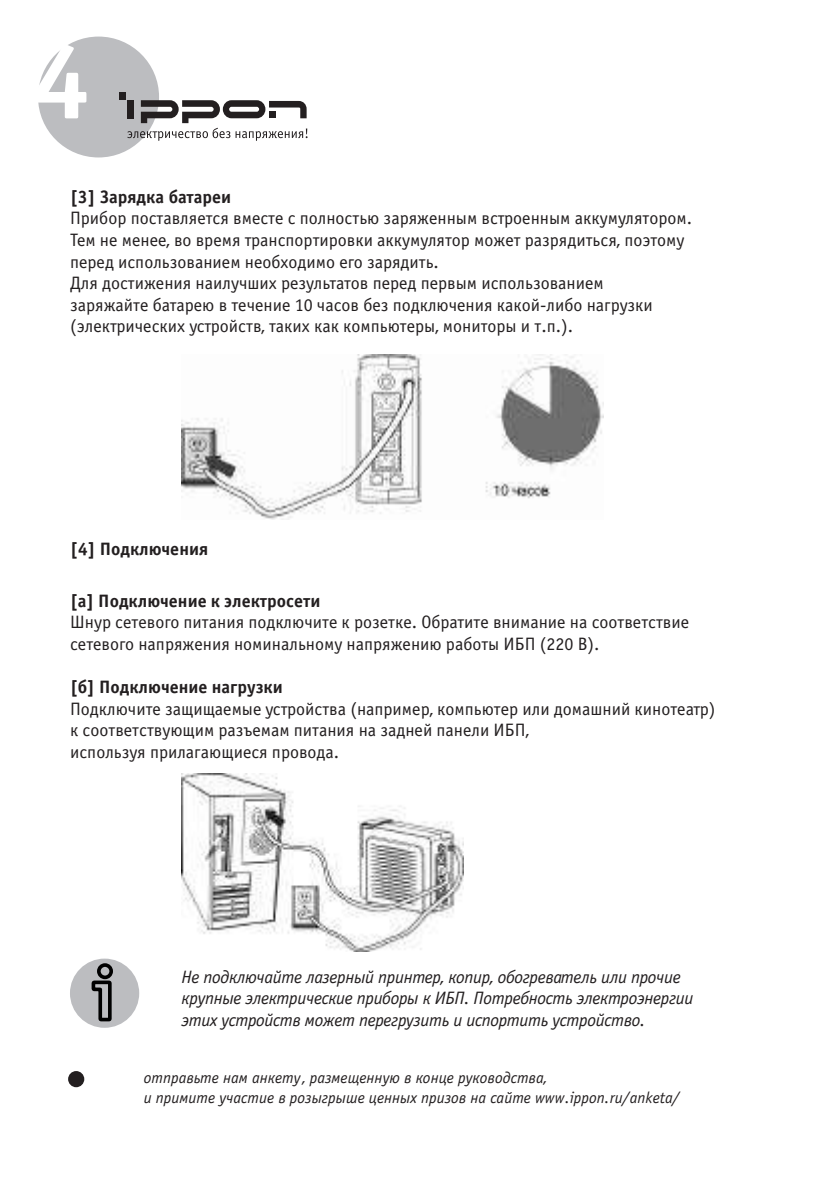
<style>
.page{position:relative;width:840px;height:1191px;background:#fff}
.page>*{position:absolute;margin:0;border:0;box-sizing:border-box;transform-origin:0 0}
.t1{font:700 106px "Officina Sans C";color:#fff}
.t2{font:18px/21.6px "Officina Sans C";color:#231f20}
.t3{font:italic 18px/21.6px "Officina Sans C";letter-spacing:-.02em;color:#231f20}
.t4{font:700 18px "Officina Sans C";color:#231f20}
.t5{font:italic 16px/20px "Officina Sans C";color:#231f20}
</style>
<div class="page">
<div style="left:68px;top:1071px;width:16px;height:16px;background:#231f20;border-radius:50%"></div>
<img style="left:181px;top:354px;width:422px;height:166px">
<img style="left:181px;top:773px;width:282px;height:178px">
<div style="left:70px;top:958px;width:69px;height:69px;background:#bcbdc0;border-radius:50%"></div>
<svg style="left:90px;top:961px;width:23px;height:61px"></svg>
<div style="left:38px;top:37px;width:121px;height:120px;background:#bcbdc0;border-radius:50%"></div>
<div style="left:119px;top:93px;width:6px;height:7px;background:#231f20"></div>
<svg style="left:127px;top:100px;width:180px;height:41px"></svg>
<h1 class="t1" style="left:31px;top:18px;width:60px">4</h1>
<p class="t4" style="left:70px;top:186px;width:162px">[3] Зарядка батареи</p>
<p class="t2" style="left:70px;top:207px;width:623px">Прибор поставляется вместе с полностью заряженным встроенным аккумулятором.<br>Тем не менее, во время транспортировки аккумулятор может разрядиться, поэтому перед использованием необходимо его зарядить.<br>Для достижения наилучших результатов перед первым использованием<br>заряжайте батарею в течение 10 часов без подключения какой-либо нагрузки (электрических устройств, таких как компьютеры, мониторы и т.п.).</p>
<p class="t4" style="left:70px;top:538px;width:139px">[4] Подключения</p>
<p class="t4" style="left:70px;top:590px;width:252px">[a] Подключение к электросети</p>
<p class="t2" style="left:70px;top:611px;width:620px">Шнур сетевого питания подключите к розетке. Обратите внимание на соответствие сетевого напряжения номинальному напряжению работы ИБП (220 В).</p>
<p class="t4" style="left:70px;top:676px;width:214px">[б] Подключение нагрузки</p>
<p class="t2" style="left:70px;top:697px;width:646px">Подключите защищаемые устройства (например, компьютер или домашний кинотеатр) к соответствующим разъемам питания на задней панели ИБП,<br>используя прилагающиеся провода.</p>
<p class="t3" style="left:181px;top:965px;width:513px">Не подключайте лазерный принтер, копир, обогреватель или прочие крупные электрические приборы к ИБП. Потребность электроэнергии этих устройств может перегрузить и испортить устройство.</p>
<p class="t5" style="left:144px;top:1067px;width:537px">отправьте нам анкету, размещенную в конце руководства,<br>и примите участие в розыгрыше ценных призов на сайте www.ippon.ru/anketa/</p>
</div>
